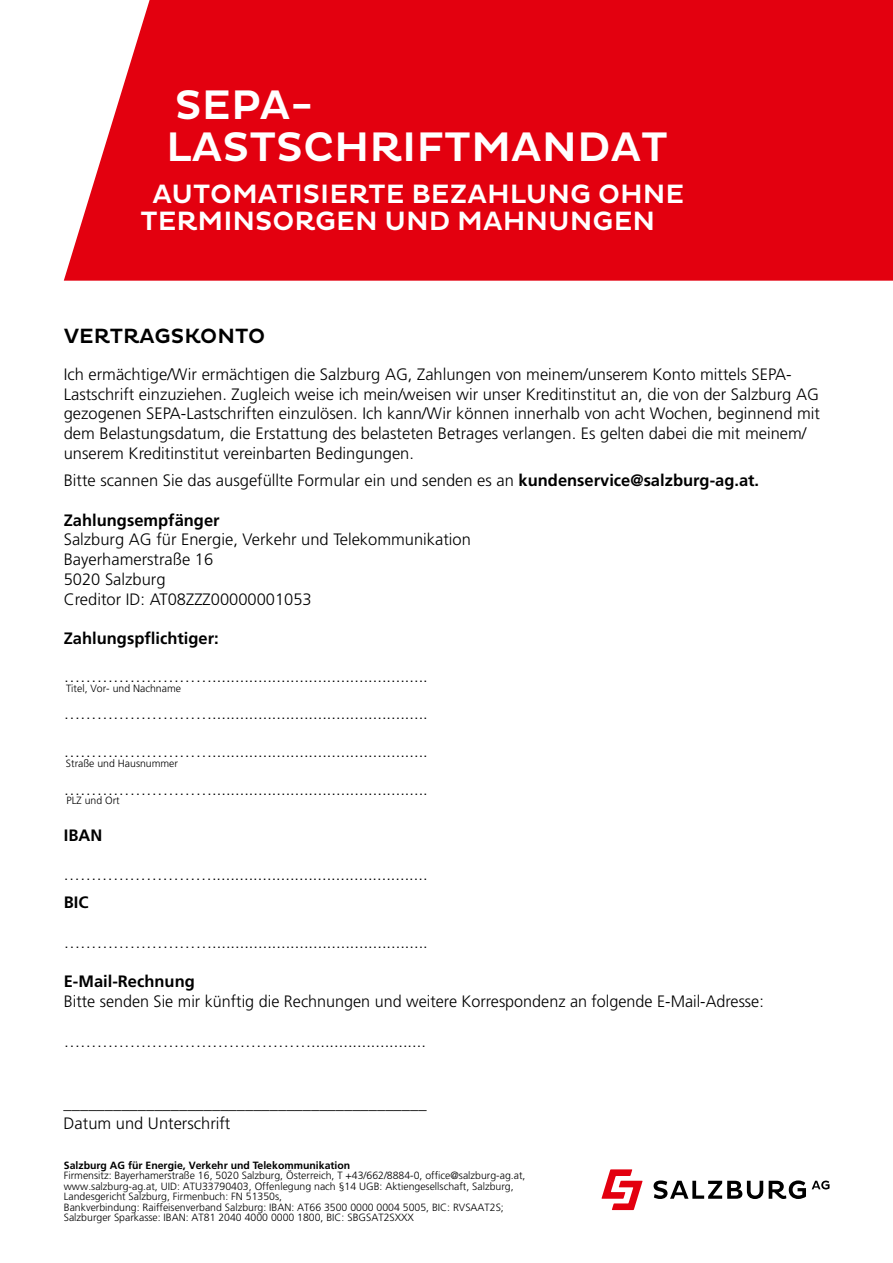
<style>
.page{position:relative;width:893px;height:1263px;background:#fff}
.page>*{position:absolute;margin:0;border:0;box-sizing:border-box;transform-origin:0 0}
.t1{font:500 42px/42px "Pluto";color:#fff}
.t2{font:500 27px/27px "Pluto";color:#fff}
.t3{font:500 21px "Pluto";color:#000}
.t4{font:300 16.5px/19.8px "Frutiger LT Std";color:#000}
.t5{font:700 16.5px "Frutiger LT Std";color:#000}
.t6{font:300 10.5px/10.5px "Frutiger LT Std";color:#000}
.t7{font:700 10.5px "Frutiger LT Std";color:#000}
.s1{font-weight:700}
</style>
<div class="page">
<div style="left:64px;top:0;width:829px;height:281px;background:#e3000f"></div>
<svg style="left:601px;top:1169px;width:229px;height:42px"></svg>
<h1 class="t1" style="left:166px;top:84px;width:504px">SEPA-<br>LASTSCHRIFTMANDAT</h1>
<h2 class="t2" style="left:140px;top:181px;width:545px;text-indent:12px">AUTOMATISIERTE BEZAHLUNG OHNE<br>TERMINSORGEN UND MAHNUNGEN</h2>
<p class="t3" style="left:64px;top:324px;width:203px">VERTRAGSKONTO</p>
<p class="t4" style="left:64px;top:364px;width:758px">Ich ermächtige/Wir ermächtigen die Salzburg AG, Zahlungen von meinem/unserem Konto mittels SEPA-Lastschrift einzuziehen. Zugleich weise ich mein/weisen wir unser Kreditinstitut an, die von der Salzburg AG gezogenen SEPA-Lastschriften einzulösen. Ich kann/Wir können innerhalb von acht Wochen, beginnend mit dem Belastungsdatum, die Erstattung des belasteten Betrages verlangen. Es gelten dabei die mit meinem/ unserem Kreditinstitut vereinbarten Bedingungen.</p>
<p class="t4" style="left:64px;top:471px;width:697px">Bitte scannen Sie das ausgefüllte Formular ein und senden es an <span class="s1">kundenservice@salzburg-ag.at.</span></p>
<p class="t5" style="left:64px;top:510px;width:157px">Zahlungsempfänger</p>
<p class="t4" style="left:64px;top:530px;width:409px">Salzburg AG für Energie, Verkehr und Telekommunikation<br>Bayerhamerstraße 16<br>5020 Salzburg<br>Creditor ID: AT08ZZZ00000001053</p>
<p class="t5" style="left:64px;top:629px;width:156px">Zahlungspflichtiger:</p>
<p class="t4" style="left:64px;top:667px;width:366px">………………………...............................................</p>
<p class="t4" style="left:64px;top:704px;width:366px">………………………...............................................</p>
<p class="t4" style="left:64px;top:742px;width:366px">………………………...............................................</p>
<p class="t4" style="left:64px;top:779px;width:366px">………………………...............................................</p>
<p class="t5" style="left:64px;top:825px;width:40px">IBAN</p>
<p class="t6" style="left:66px;top:684px;width:116px">Titel, Vor- und Nachname</p>
<p class="t6" style="left:66px;top:758px;width:114px">Straße und Hausnummer</p>
<p class="t6" style="left:67px;top:796px;width:55px">PLZ und Ort</p>
<p class="t4" style="left:64px;top:864px;width:366px">………………………...............................................</p>
<p class="t5" style="left:64px;top:893px;width:26px">BIC</p>
<p class="t4" style="left:64px;top:932px;width:366px">………………………...............................................</p>
<p class="t5" style="left:64px;top:972px;width:133px">E-Mail-Rechnung</p>
<p class="t4" style="left:64px;top:992px;width:701px">Bitte senden Sie mir künftig die Rechnungen und weitere Korrespondenz an folgende E-Mail-Adresse:</p>
<p class="t4" style="left:64px;top:1031px;width:364px">……………………………………….........................</p>
<p class="t4" style="left:64px;top:1094px;width:364px">____________________________________________<br>Datum und Unterschrift</p>
<p class="t7" style="left:64px;top:1159px;width:288px">Salzburg AG für Energie, Verkehr und Telekommunikation</p>
<p class="t6" style="left:64px;top:1171px;width:463px">Firmensitz: Bayerhamerstraße 16, 5020 Salzburg, Österreich, T +43/662/8884-0, office@salzburg-ag.at, www.salzburg-ag.at, UID: ATU33790403, Offenlegung nach §14 UGB: Aktiengesellschaft, Salzburg, Landesgericht Salzburg, Firmenbuch: FN 51350s,<br>Bankverbindung: Raiffeisenverband Salzburg: IBAN: AT66 3500 0000 0004 5005, BIC: RVSAAT2S; Salzburger Sparkasse: IBAN: AT81 2040 4000 0000 1800, BIC: SBGSAT2SXXX</p>
</div>
